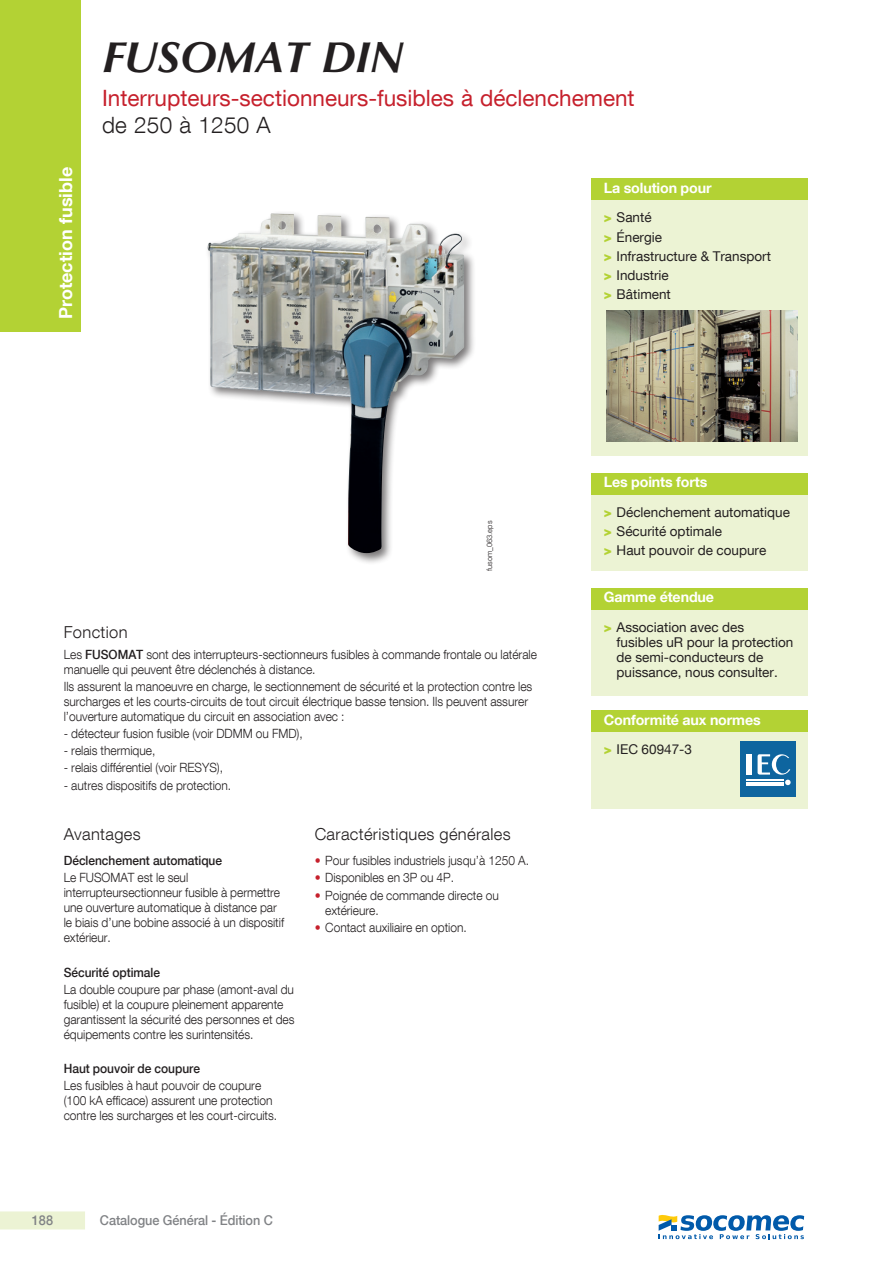
<style>
.page{position:relative;width:893px;height:1263px;background:#fff}
.page>*{position:absolute;margin:0;border:0;box-sizing:border-box;transform-origin:0 0}
.TITRE_page_1{font:italic 700 43.5px "Optima LT Std";color:#231f20}
.Sous_famille{font:22.5px "Helvetica Neue LT Com";color:#c6202c}
.Calibre{font:300 22.5px "Helvetica Neue LT Com";letter-spacing:.01em;color:#231f20}
.t1{font:700 18px "Helvetica Neue LT Com";color:#fff}
.sous_titre_1ere_p{font:300 16.5px "Helvetica Neue LT Com";letter-spacing:.02em;color:#231f20}
.navig_titre{font:700 14.25px "Helvetica Neue LT Com";letter-spacing:-.01em;color:#fff}
.t2{font:13.5px/15px "Helvetica Neue LT Com";color:#231f20}
.t3{font:500 13.5px "Helvetica Neue LT Com";letter-spacing:-.005em;color:#808285;scale:.94 1}
.texte_light_8_5pt{font:300 12.75px/15px "Helvetica Neue LT Com";letter-spacing:-.005em;color:#231f20;scale:.94 1}
.texte_light_8_5pt-2{font:500 12.75px "Helvetica Neue LT Com";letter-spacing:-.005em;color:#231f20;scale:.94 1}
.reference{font:300 7.5px "Helvetica Neue LT Com";color:#231f20}
.s1{font-weight:900;color:#b3d234}
.s2{font-weight:500}
.s3{color:#c6202c}
</style>
<div class="page">
<div style="left:0;top:0;width:81px;height:332px;background:#b3d234"></div>
<div style="left:0;top:1211px;width:85px;height:18px;background:#ecf3d4"></div>
<div style="left:591px;top:494px;width:217px;height:77px;background:#ecf3d4"></div>
<div style="left:591px;top:473px;width:217px;height:21px;background:#b3d234"></div>
<div style="left:591px;top:609px;width:217px;height:86px;background:#ecf3d4"></div>
<div style="left:591px;top:588px;width:217px;height:21px;background:#b3d234"></div>
<div style="left:205px;top:211px;width:272px;height:354px;background:#231f20;opacity:.6"></div>
<img style="left:208px;top:214px;width:220px;height:339px">
<div style="left:591px;top:200px;width:217px;height:256px;background:#ecf3d4"></div>
<div style="left:591px;top:179px;width:217px;height:21px;background:#b3d234"></div>
<img style="left:606px;top:310px;width:191px;height:132px">
<div style="left:591px;top:732px;width:217px;height:77px;background:#ecf3d4"></div>
<div style="left:591px;top:711px;width:217px;height:21px;background:#b3d234"></div>
<div style="left:740px;top:741px;width:55px;height:55px;background:#0e659f"></div>
<hr style="left:746px;top:780px;width:37px;height:1px;background:#fff">
<hr style="left:746px;top:782px;width:37px;height:1px;background:#fff">
<hr style="left:746px;top:784px;width:37px;height:1px;background:#fff">
<div style="left:746px;top:754px;width:5px;height:21px;background:#fff"></div>
<svg style="left:758px;top:754px;width:33px;height:31px"></svg>
<svg style="left:659px;top:1215px;width:145px;height:24px"></svg>
<h3 class="t1" style="left:54px;top:319px;width:153px;rotate:-90deg">Protection fusible</h3>
<p class="TITRE_page_1" style="left:102px;top:32px;width:303px">FUSOMAT DIN</p>
<p class="Sous_famille" style="left:102px;top:84px;width:534px">Interrupteurs-sectionneurs-fusibles à déclenchement</p>
<p class="Calibre" style="left:102px;top:111px;width:170px">de 250 à 1250 A</p>
<p class="navig_titre" style="left:604px;top:179px;width:109px">La solution pour</p>
<p class="t2" style="left:604px;top:210px;width:49px"><span class="s1">&gt;</span> Santé</p>
<p class="t2" style="left:604px;top:229px;width:60px"><span class="s1">&gt;</span> Énergie</p>
<p class="t2" style="left:604px;top:248px;width:169px"><span class="s1">&gt;</span> Infrastructure &amp; Transport</p>
<p class="t2" style="left:604px;top:267px;width:67px"><span class="s1">&gt;</span> Industrie</p>
<p class="t2" style="left:604px;top:287px;width:69px"><span class="s1">&gt;</span> Bâtiment</p>
<p class="reference" style="left:485px;top:571px;width:52px;rotate:-90deg">fusom_063.eps</p>
<p class="navig_titre" style="left:604px;top:473px;width:105px">Les points forts</p>
<p class="t2" style="left:604px;top:504px;width:188px"><span class="s1">&gt;</span> Déclenchement automatique</p>
<p class="t2" style="left:604px;top:523px;width:120px"><span class="s1">&gt;</span> Sécurité optimale</p>
<p class="t2" style="left:604px;top:543px;width:164px"><span class="s1">&gt;</span> Haut pouvoir de coupure</p>
<p class="navig_titre" style="left:604px;top:588px;width:112px">Gamme étendue</p>
<p class="sous_titre_1ere_p" style="left:64px;top:622px;width:65px">Fonction</p>
<p class="texte_light_8_5pt" style="left:64px;top:646px;width:505px">Les <span class="s2">FUSOMAT</span> sont des interrupteurs-sectionneurs fusibles à commande frontale ou latérale manuelle qui peuvent être déclenchés à distance.</p>
<p class="texte_light_8_5pt" style="left:64px;top:679px;width:500px">Ils assurent la manoeuvre en charge, le sectionnement de sécurité et la protection contre les surcharges et les courts-circuits de tout circuit électrique basse tension. Ils peuvent assurer l’ouverture automatique du circuit en association avec :</p>
<p class="texte_light_8_5pt" style="left:64px;top:726px;width:256px">- détecteur fusion fusible (voir DDMM ou FMD),</p>
<p class="texte_light_8_5pt" style="left:64px;top:743px;width:99px">- relais thermique,</p>
<p class="texte_light_8_5pt" style="left:64px;top:760px;width:171px">- relais différentiel (voir RESYS),</p>
<p class="texte_light_8_5pt" style="left:64px;top:777px;width:180px">- autres dispositifs de protection.</p>
<p class="sous_titre_1ere_p" style="left:64px;top:824px;width:78px">Avantages</p>
<p class="sous_titre_1ere_p" style="left:315px;top:824px;width:197px">Caractéristiques générales</p>
<p class="texte_light_8_5pt-2" style="left:64px;top:853px;width:170px">Déclenchement automatique</p>
<p class="texte_light_8_5pt" style="left:64px;top:870px;width:236px">Le FUSOMAT est le seul interrupteursectionneur fusible à permettre une ouverture automatique à distance par le biais d’une bobine associé à un dispositif extérieur.</p>
<p class="texte_light_8_5pt-2" style="left:64px;top:964px;width:104px">Sécurité optimale</p>
<p class="texte_light_8_5pt" style="left:64px;top:981px;width:247px">La double coupure par phase (amont-aval du fusible) et la coupure pleinement apparente garantissent la sécurité des personnes et des équipements contre les surintensités.</p>
<p class="texte_light_8_5pt-2" style="left:64px;top:1061px;width:147px">Haut pouvoir de coupure</p>
<p class="texte_light_8_5pt" style="left:64px;top:1078px;width:229px">Les fusibles à haut pouvoir de coupure (100 kA efficace) assurent une protection contre les surcharges et les court-circuits.</p>
<p class="texte_light_8_5pt" style="left:315px;top:853px;width:230px"><span class="s3">•</span> Pour fusibles industriels jusqu’à 1250 A.</p>
<p class="texte_light_8_5pt" style="left:315px;top:870px;width:150px"><span class="s3">•</span> Disponibles en 3P ou 4P.</p>
<p class="texte_light_8_5pt" style="left:325px;top:887px;width:186px;text-indent:-11px"><span class="s3">•</span> Poignée de commande directe ou extérieure.</p>
<p class="texte_light_8_5pt" style="left:315px;top:919px;width:163px"><span class="s3">•</span> Contact auxiliaire en option.</p>
<p class="t3" style="left:32px;top:1212px;width:24px">188</p>
<p class="t3" style="left:100px;top:1212px;width:185px">Catalogue Général - Édition C</p>
<p class="t2" style="left:617px;top:619px;width:178px;text-indent:-13px"><span class="s1">&gt;</span> Association avec des fusibles uR pour la protection de semi-conducteurs de puissance, nous consulter.</p>
<p class="navig_titre" style="left:604px;top:711px;width:158px">Conformité aux normes</p>
<p class="t2" style="left:604px;top:742px;width:90px"><span class="s1">&gt;</span> IEC 60947-3</p>
</div>
